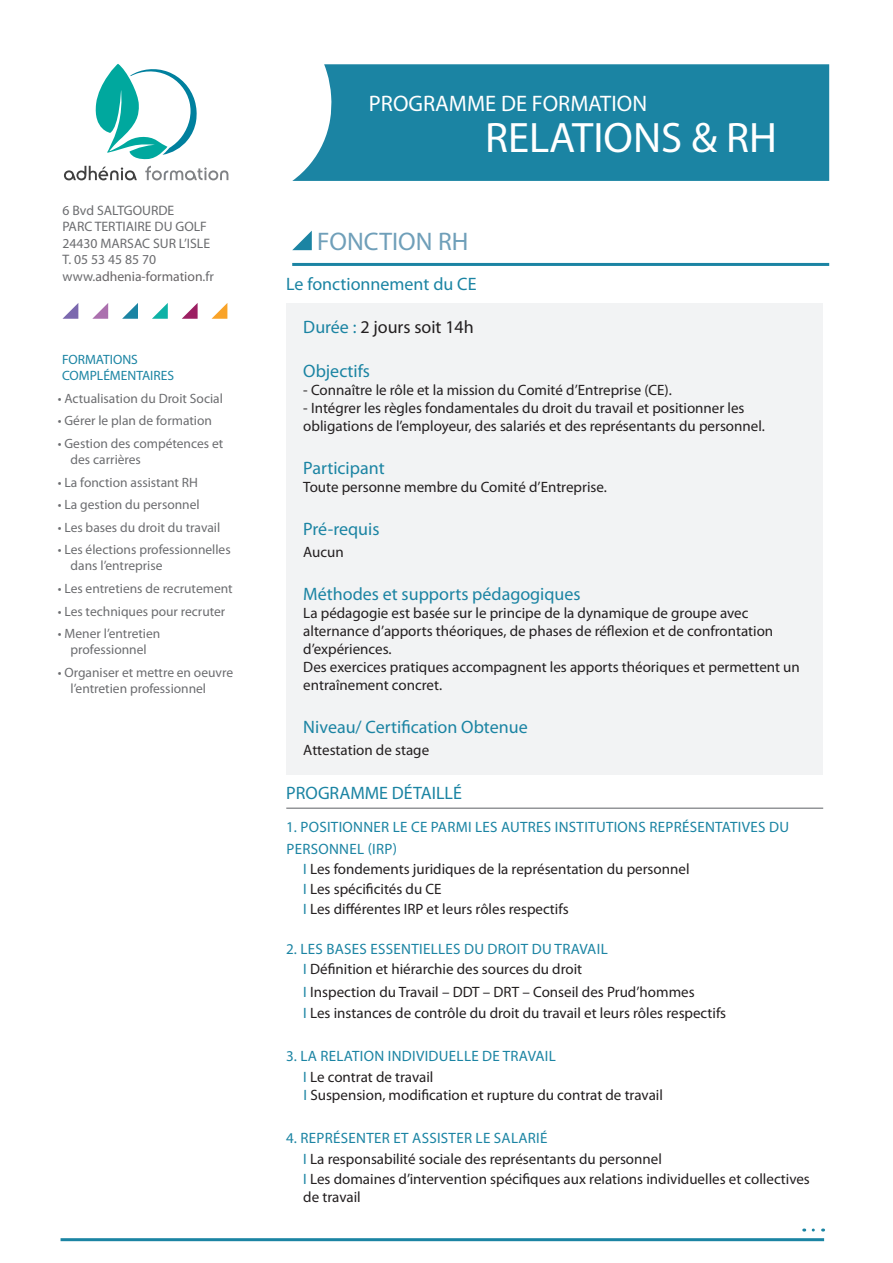
<style>
.page{position:relative;width:893px;height:1263px;background:#fff}
.page>*{position:absolute;margin:0;border:0;box-sizing:border-box;transform-origin:0 0}
.t1{font:42.75px "Myriad Pro";color:#fff}
.t2{font:25.5px "Myriad Pro";color:#6f9fb9}
.t3{font:22.5px "Myriad Pro";color:#fff}
.t4{font:18px "Myriad Pro";color:#1b84a3}
.t5{font:18px "Myriad Pro";color:#231f20}
.t6{font:15px/18px "Myriad Pro";color:#231f20}
.t7{font:15px "Myriad Pro";letter-spacing:.02em;color:#1b84a3}
.t8{font:13.65px "Myriad Pro";color:#6c6d70}
.t9{font:13.65px "Myriad Pro";color:#686567}
.t10{font:13.5px/16.2px "Myriad Pro";color:#6c6d70}
.t11{font:13.5px "Myriad Pro";color:#1b84a3}
.s1{color:#6c6d70}
.s2{color:#1b84a3}
</style>
<div class="page">
<svg style="left:64px;top:166px;width:73px;height:14px"></svg>
<svg style="left:145px;top:166px;width:83px;height:14px"></svg>
<svg style="left:95px;top:64px;width:102px;height:96px"></svg>
<svg style="left:122px;top:303px;width:16px;height:16px"></svg>
<svg style="left:152px;top:303px;width:16px;height:16px"></svg>
<svg style="left:182px;top:303px;width:16px;height:16px"></svg>
<svg style="left:212px;top:303px;width:15px;height:16px"></svg>
<svg style="left:63px;top:303px;width:15px;height:16px"></svg>
<svg style="left:92px;top:303px;width:16px;height:16px"></svg>
<hr style="left:292px;top:263px;width:537px;height:3px;background:#1b84a3">
<svg style="left:292px;top:231px;width:20px;height:19px"></svg>
<div style="left:286px;top:303px;width:537px;height:472px;background:#f2f3f4"></div>
<hr style="left:286px;top:807px;width:537px;height:2px;background:#939598">
<hr style="left:61px;top:1238px;width:763px;height:3px;background:#1b84a3">
<svg style="left:813px;top:1228px;width:11px;height:3px"></svg>
<svg style="left:292px;top:64px;width:537px;height:117px;background:#298ba8"></svg>
<p class="t8" style="left:63px;top:202px;width:113px">6 Bvd SALTGOURDE</p>
<p class="t8" style="left:63px;top:218px;width:146px">PARC TERTIAIRE DU GOLF</p>
<p class="t8" style="left:63px;top:235px;width:149px">24430 MARSAC SUR L’ISLE</p>
<p class="t8" style="left:63px;top:251px;width:95px">T. 05 53 45 85 70</p>
<p class="t9" style="left:63px;top:268px;width:153px"><span class="s1">www.</span>adhenia-formation<span class="s1">.fr</span></p>
<p class="t11" style="left:62px;top:351px;width:77px">FORMATIONS</p>
<p class="t11" style="left:62px;top:367px;width:114px">COMPLÉMENTAIRES</p>
<p class="t10" style="left:58px;top:390px;width:167px">• Actualisation du Droit Social</p>
<p class="t10" style="left:58px;top:412px;width:156px">• Gérer le plan de formation</p>
<p class="t10" style="left:71px;top:435px;width:154px;text-indent:-13px">• Gestion des compétences et des carrières</p>
<p class="t10" style="left:58px;top:474px;width:142px">• La fonction assistant RH</p>
<p class="t10" style="left:58px;top:496px;width:143px">• La gestion du personnel</p>
<p class="t10" style="left:58px;top:519px;width:164px">• Les bases du droit du travail</p>
<p class="t10" style="left:71px;top:541px;width:162px;text-indent:-13px">• Les élections professionnelles dans l’entreprise</p>
<p class="t10" style="left:58px;top:580px;width:176px">• Les entretiens de recrutement</p>
<p class="t10" style="left:58px;top:603px;width:169px">• Les techniques pour recruter</p>
<p class="t10" style="left:58px;top:625px;width:104px;text-align:center">• Mener l’entretien professionnel</p>
<p class="t10" style="left:71px;top:664px;width:164px;text-indent:-13px">• Organiser et mettre en oeuvre l’entretien professionnel</p>
<p class="t3" style="left:369px;top:90px;width:280px">PROGRAMME DE FORMATION</p>
<p class="t1" style="left:485px;top:112px;width:294px">RELATIONS &amp; RH</p>
<p class="t2" style="left:317px;top:226px;width:153px">FONCTION RH</p>
<p class="t4" style="left:286px;top:273px;width:192px">Le fonctionnement du CE</p>
<p class="t5" style="left:303px;top:316px;width:172px"><span class="s2">Durée :</span> 2 jours soit 14h</p>
<p class="t4" style="left:303px;top:359px;width:68px">Objectifs</p>
<p class="t6" style="left:303px;top:380px;width:370px">- Connaître le rôle et la mission du Comité d’Entreprise (CE).</p>
<p class="t6" style="left:303px;top:398px;width:463px">- Intégrer les règles fondamentales du droit du travail et positionner les obligations de l’employeur, des salariés et des représentants du personnel.</p>
<p class="t4" style="left:303px;top:457px;width:83px">Participant</p>
<p class="t6" style="left:303px;top:477px;width:305px">Toute personne membre du Comité d’Entreprise.</p>
<p class="t4" style="left:303px;top:518px;width:78px">Pré-requis</p>
<p class="t6" style="left:303px;top:542px;width:42px">Aucun</p>
<p class="t4" style="left:303px;top:583px;width:279px">Méthodes et supports pédagogiques</p>
<p class="t6" style="left:303px;top:603px;width:471px">La pédagogie est basée sur le principe de la dynamique de groupe avec alternance d’apports théoriques, de phases de réflexion et de confrontation d’expériences.</p>
<p class="t6" style="left:303px;top:657px;width:498px">Des exercices pratiques accompagnent les apports théoriques et permettent un entraînement concret.</p>
<p class="t4" style="left:303px;top:716px;width:226px">Niveau/ Certification Obtenue</p>
<p class="t6" style="left:303px;top:741px;width:127px">Attestation de stage</p>
<p class="t4" style="left:286px;top:782px;width:177px">PROGRAMME DÉTAILLÉ</p>
<p class="t7" style="left:286px;top:818px;width:504px">1. POSITIONNER LE CE PARMI LES AUTRES INSTITUTIONS REPRÉSENTATIVES DU</p>
<p class="t7" style="left:286px;top:839px;width:112px">PERSONNEL (IRP)</p>
<p class="t6" style="left:303px;top:859px;width:388px"><span class="s2">I</span> Les fondements juridiques de la représentation du personnel</p>
<p class="t6" style="left:303px;top:879px;width:140px"><span class="s2">I</span> Les spécificités du CE</p>
<p class="t6" style="left:303px;top:900px;width:267px"><span class="s2">I</span> Les différentes IRP et leurs rôles respectifs</p>
<p class="t7" style="left:286px;top:939px;width:323px">2. LES BASES ESSENTIELLES DU DROIT DU TRAVAIL</p>
<p class="t6" style="left:303px;top:959px;width:280px"><span class="s2">I</span> Définition et hiérarchie des sources du droit</p>
<p class="t6" style="left:303px;top:983px;width:393px"><span class="s2">I</span> Inspection du Travail – DDT – DRT – Conseil des Prud’hommes</p>
<p class="t6" style="left:303px;top:1003px;width:424px"><span class="s2">I</span> Les instances de contrôle du droit du travail et leurs rôles respectifs</p>
<p class="t7" style="left:286px;top:1047px;width:271px">3. LA RELATION INDIVIDUELLE DE TRAVAIL</p>
<p class="t6" style="left:303px;top:1067px;width:361px"><span class="s2">I</span> Le contrat de travail<br><span class="s2">I</span> Suspension, modification et rupture du contrat de travail</p>
<p class="t7" style="left:286px;top:1129px;width:263px">4. REPRÉSENTER ET ASSISTER LE SALARIÉ</p>
<p class="t6" style="left:303px;top:1149px;width:360px"><span class="s2">I</span> La responsabilité sociale des représentants du personnel</p>
<p class="t6" style="left:303px;top:1169px;width:508px"><span class="s2">I</span> Les domaines d’intervention spécifiques aux relations individuelles et collectives de travail</p>
</div>
